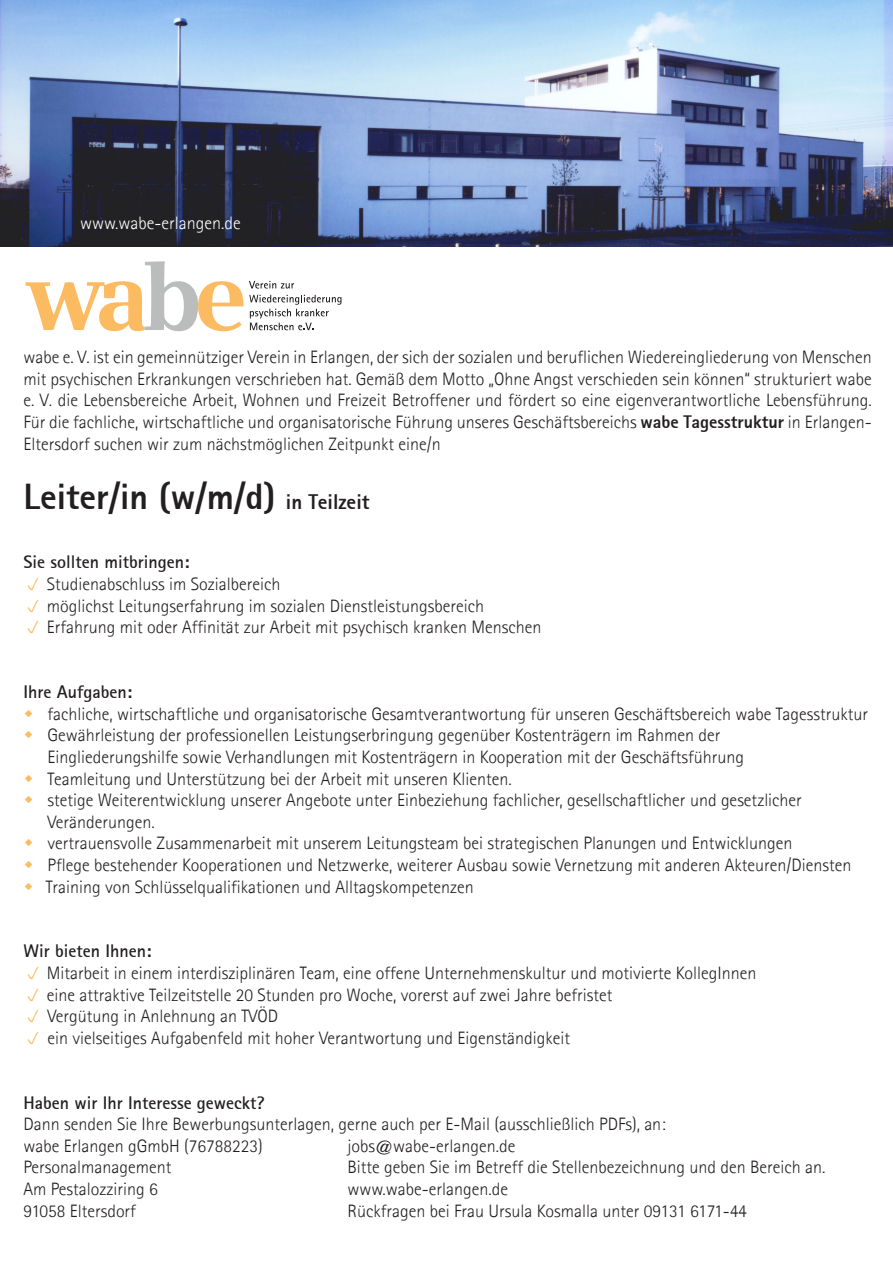
<style>
.page{position:relative;width:893px;height:1263px;background:#fff}
.page>*{position:absolute;margin:0;border:0;box-sizing:border-box;transform-origin:0 0}
.t1{font:800 36px "Rotis Sans Serif";color:#231f20}
.t2{font:300 18px/21.6px "Agfa Rotis Sans Serif";color:#231f20}
.t3{font:700 18px "Rotis Sans Serif";color:#231f20}
.t4{font:300 18px "Agfa Rotis Sans Serif";color:#fff}
.s1{font-family:"Rotis Sans Serif";font-weight:800}
.s2{font-size:21px}
</style>
<div class="page">
<svg style="left:25px;top:261px;width:316px;height:71px"></svg>
<img style="left:0;top:0;width:893px;height:247px">
<p class="t4" style="left:80px;top:213px;width:162px">www.wabe-erlangen.de</p>
<p class="t2" style="left:23px;top:346px;width:850px;text-align:justify">wabe e. V. ist ein gemeinnütziger Verein in Erlangen, der sich der sozialen und beruflichen Wiedereingliederung von Menschen mit psychischen Erkrankungen verschrieben hat. Gemäß dem Motto „Ohne Angst verschieden sein können“ strukturiert wabe e. V. die Lebensbereiche Arbeit, Wohnen und Freizeit Betroffener und fördert so eine eigenverantwortliche Lebensführung.<br>Für die fachliche, wirtschaftliche und organisatorische Führung unseres Geschäftsbereichs <span class="s1">wabe Tagesstruktur</span> in Erlangen-Eltersdorf suchen wir zum nächstmöglichen Zeitpunkt eine/n</p>
<p class="t1" style="left:23px;top:473px;width:348px">Leiter/in (w/m/d) <span class="s2">in Teilzeit</span></p>
<p class="t3" style="left:23px;top:551px;width:167px">Sie sollten mitbringen:</p>
<p class="t2" style="left:47px;top:573px;width:235px">Studienabschluss im Sozialbereich</p>
<p class="t2" style="left:47px;top:595px;width:439px">möglichst Leitungserfahrung im sozialen Dienstleistungsbereich</p>
<p class="t2" style="left:47px;top:616px;width:496px">Erfahrung mit oder Affinität zur Arbeit mit psychisch kranken Menschen</p>
<p class="t3" style="left:23px;top:681px;width:110px">Ihre Aufgaben:</p>
<p class="t2" style="left:47px;top:703px;width:822px">fachliche, wirtschaftliche und organisatorische Gesamtverantwortung für unseren Geschäftsbereich wabe Tagesstruktur<br>Gewährleistung der professionellen Leistungserbringung gegenüber Kostenträgern im Rahmen der<br>Eingliederungshilfe sowie Verhandlungen mit Kostenträgern in Kooperation mit der Geschäftsführung</p>
<p class="t2" style="left:47px;top:768px;width:756px">Teamleitung und Unterstützung bei der Arbeit mit unseren Klienten.<br>stetige Weiterentwicklung unserer Angebote unter Einbeziehung fachlicher, gesellschaftlicher und gesetzlicher<br>Veränderungen.</p>
<p class="t2" style="left:47px;top:832px;width:746px">vertrauensvolle Zusammenarbeit mit unserem Leitungsteam bei strategischen Planungen und Entwicklungen</p>
<p class="t2" style="left:47px;top:854px;width:805px">Pflege bestehender Kooperationen und Netzwerke, weiterer Ausbau sowie Vernetzung mit anderen Akteuren/Diensten</p>
<p class="t2" style="left:46px;top:876px;width:429px">Training von Schlüsselqualifikationen und Alltagskompetenzen</p>
<p class="t3" style="left:23px;top:940px;width:129px">Wir bieten Ihnen:</p>
<p class="t2" style="left:47px;top:962px;width:711px">Mitarbeit in einem interdisziplinären Team, eine offene Unternehmenskultur und motivierte KollegInnen</p>
<p class="t2" style="left:47px;top:984px;width:567px">eine attraktive Teilzeitstelle 20 Stunden pro Woche, vorerst auf zwei Jahre befristet<br>Vergütung in Anlehnung an TVÖD</p>
<p class="t2" style="left:47px;top:1027px;width:524px">ein vielseitiges Aufgabenfeld mit hoher Verantwortung und Eigenständigkeit</p>
<p class="t3" style="left:23px;top:1091px;width:243px">Haben wir Ihr Interesse geweckt?</p>
<p class="t2" style="left:23px;top:1113px;width:644px">Dann senden Sie Ihre Bewerbungsunterlagen, gerne auch per E-Mail (ausschließlich PDFs), an:</p>
<p class="t2" style="left:23px;top:1135px;width:241px">wabe Erlangen gGmbH (76788223)</p>
<p class="t2" style="left:347px;top:1135px;width:169px">jobs@wabe-erlangen.de</p>
<p class="t2" style="left:23px;top:1156px;width:149px">Personalmanagement</p>
<p class="t2" style="left:347px;top:1156px;width:480px">Bitte geben Sie im Betreff die Stellenbezeichnung und den Bereich an.</p>
<p class="t2" style="left:23px;top:1178px;width:136px">Am Pestalozziring 6</p>
<p class="t2" style="left:347px;top:1178px;width:162px">www.wabe-erlangen.de</p>
<p class="t2" style="left:23px;top:1200px;width:114px">91058 Eltersdorf</p>
<p class="t2" style="left:347px;top:1200px;width:401px">Rückfragen bei Frau Ursula Kosmalla unter 09131 6171-44</p>
</div>
